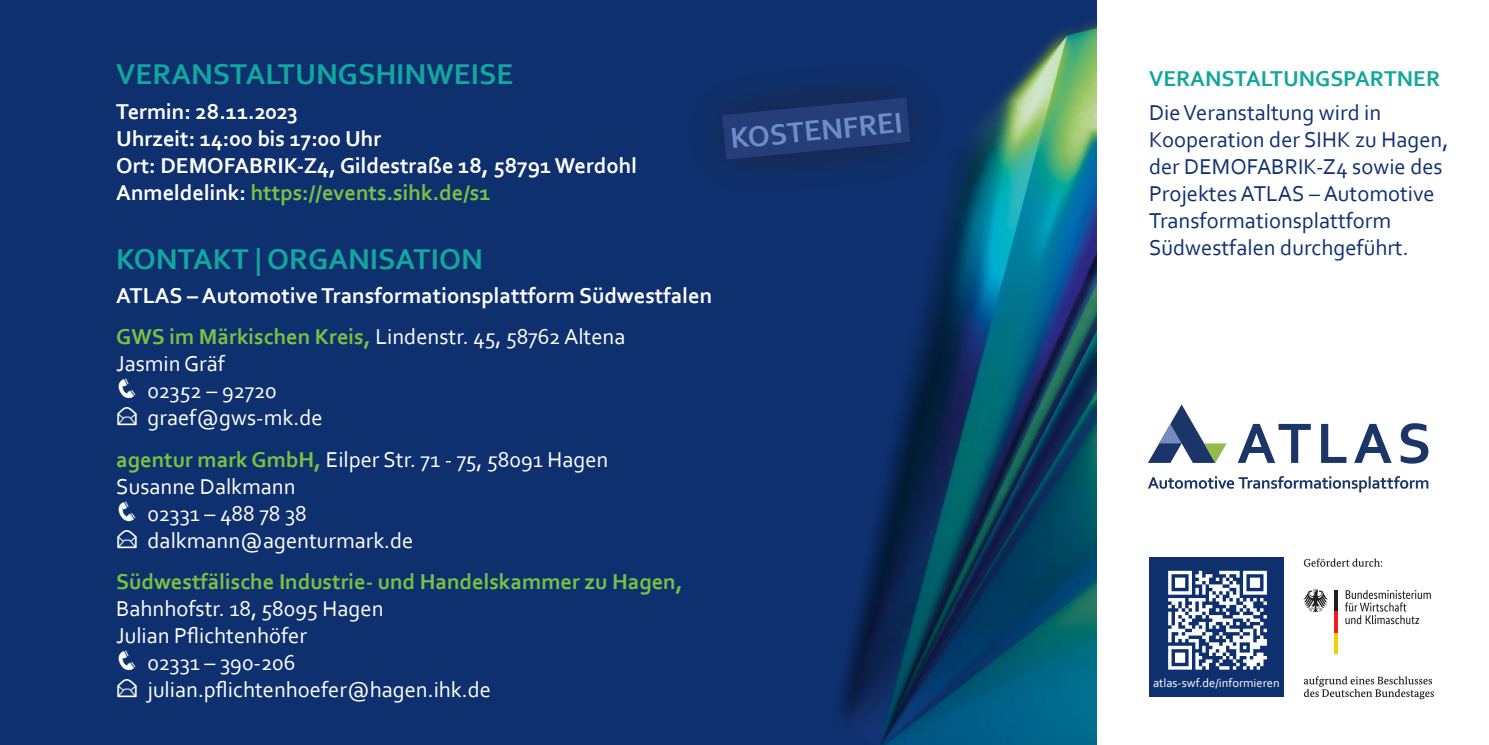
<style>
.page{position:relative;width:1489px;height:745px;background:#fff}
.page>*{position:absolute;margin:0;border:0;box-sizing:border-box;transform-origin:0 0}
.t1{font:700 30px "Corbel";color:#12a79d}
.t2{font:700 30px "Corbel";color:#6e8dc8}
.t3{font:22.5px/27px "Corbel";color:#fff}
.t4{font:700 22.5px/27px "Corbel";color:#fff}
.t5{font:22.5px/27px "Corbel";color:#0f306f}
.t6{font:700 22.5px "Corbel";color:#7bc142}
.t7{font:700 22.5px "Corbel";color:#12a79d}
.t8{font:12.5px "Corbel";color:#fff}
.s1{color:#7bc142}
.s2{font-weight:400}
.s3{font-weight:700;color:#7bc142}
</style>
<div class="page">
<div style="left:0;top:0;width:1101px;height:744px;background:#0f306f"></div>
<img style="left:838px;top:22px;width:259px;height:722px">
<svg style="left:1238px;top:423px;width:72px;height:39px"></svg>
<svg style="left:1321px;top:423px;width:25px;height:39px"></svg>
<svg style="left:1354px;top:423px;width:37px;height:39px"></svg>
<svg style="left:1400px;top:423px;width:28px;height:40px"></svg>
<svg style="left:1148px;top:404px;width:78px;height:58px"></svg>
<svg style="left:1148px;top:476px;width:280px;height:16px"></svg>
<svg style="left:1303px;top:558px;width:78px;height:8px"></svg>
<svg style="left:1303px;top:676px;width:130px;height:22px"></svg>
<svg style="left:1334px;top:632px;width:3px;height:21px"></svg>
<svg style="left:1334px;top:611px;width:3px;height:21px"></svg>
<svg style="left:1334px;top:590px;width:3px;height:21px"></svg>
<svg style="left:1303px;top:589px;width:24px;height:23px"></svg>
<svg style="left:1345px;top:590px;width:85px;height:33px"></svg>
<div style="left:1149px;top:557px;width:134px;height:139px;background:#0f306f"></div>
<svg style="left:1168px;top:570px;width:98px;height:99px"></svg>
<div style="left:1097px;top:0;width:20px;height:744px;background:#fff"></div>
<svg style="left:838px;top:41px;width:128px;height:176px"></svg>
<svg style="left:712px;top:71px;width:245px;height:115px"></svg>
<h1 class="t1" style="left:116px;top:56px;width:398px">VERANSTALTUNGSHINWEISE</h1>
<p class="t4" style="left:116px;top:97px;width:522px">Termin: 28.11.2023<br>Uhrzeit: 14:00 bis 17:00 Uhr<br>Ort: DEMOFABRIK-Z4, Gildestraße 18, 58791 Werdohl Anmeldelink: <span class="s1">https://events.sihk.de/s1</span></p>
<h1 class="t2" style="left:729px;top:119px;width:174px;rotate:-5deg">KOSTENFREI</h1>
<h1 class="t1" style="left:116px;top:240px;width:368px">KONTAKT | ORGANISATION</h1>
<p class="t4" style="left:116px;top:274px;width:597px;line-height:41.2px">ATLAS – Automotive Transformationsplattform Südwestfalen<br><span class="s1">GWS im Märkischen Kreis,</span> <span class="s2">Lindenstr. 45, 58762 Altena</span></p>
<p class="t3" style="left:116px;top:349px;width:110px">Jasmin Gräf</p>
<p class="t3" style="left:147px;top:376px;width:176px;text-indent:-31px">❑ 02352 – 92720 graef@gws-mk.de</p>
<p class="t3" style="left:116px;top:445px;width:493px"><span class="s3">agentur mark GmbH,</span> Eilper Str. 71 - 75, 58091 Hagen<br>Susanne Dalkmann</p>
<p class="t3" style="left:147px;top:499px;width:267px;text-indent:-31px">❑ 02331 – 488 78 38 dalkmann@agenturmark.de</p>
<p class="t6" style="left:116px;top:567px;width:568px">Südwestfälische Industrie- und Handelskammer zu Hagen,</p>
<p class="t3" style="left:116px;top:594px;width:269px">Bahnhofstr. 18, 58095 Hagen<br>Julian Pflichtenhöfer</p>
<p class="t3" style="left:147px;top:648px;width:345px;text-indent:-31px">❑ 02331 – 390-206 julian.pflichtenhoefer@hagen.ihk.de</p>
<p class="t7" style="left:1148px;top:64px;width:293px">VERANSTALTUNGSPARTNER</p>
<p class="t5" style="left:1148px;top:98px;width:301px">Die Veranstaltung wird in<br>Kooperation der SIHK zu Hagen, der DEMOFABRIK-Z4 sowie des<br>Projektes ATLAS – Automotive<br>Transformationsplattform<br>Südwestfalen durchgeführt.</p>
<p class="t8" style="left:1152px;top:674px;width:128px">atlas-swf.de/informieren</p>
</div>
